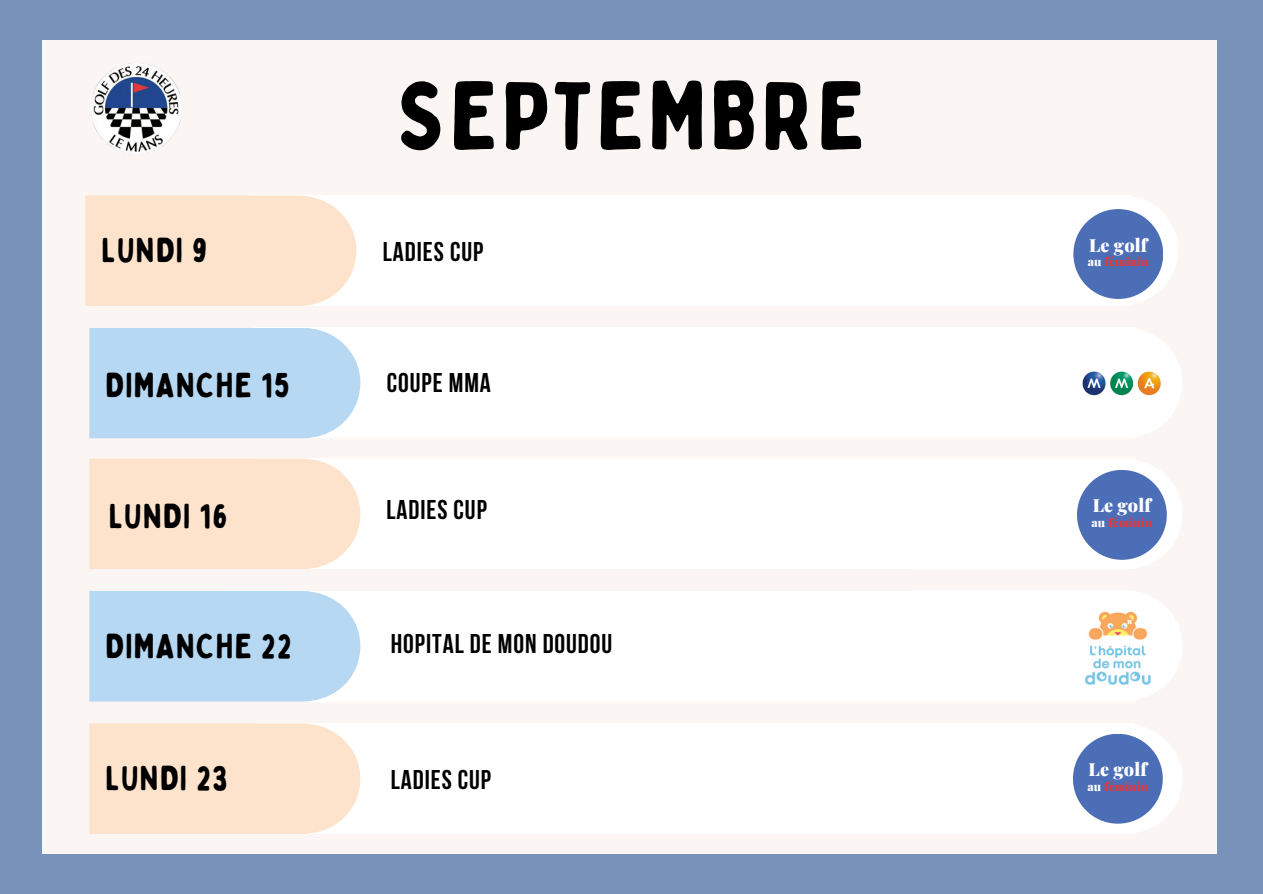
<style>
.page{position:relative;width:1263px;height:894px;background:#fff}
.page>*{position:absolute;margin:0;border:0;box-sizing:border-box;transform-origin:0 0}
.t1{font:96px "Bobby Jones Soft";letter-spacing:.035em;color:#000}
.t2{font:34.5px "Bobby Jones Soft";letter-spacing:.035em;color:#000}
.t3{font:700 27px "Bebas Neue";letter-spacing:.035em;color:#000}
.t4{font:900 18px "Playfair Display";letter-spacing:.01em;color:#fff}
.t5{font:900 11.85px "Playfair Display";letter-spacing:.01em;color:#e6393a}
.s1{color:#fff}
</style>
<div class="page">
<div style="left:0;top:0;width:1263px;height:893px;background:#7992b9"></div>
<div style="left:42px;top:40px;width:1175px;height:813px;background:#fbf6f3"></div>
<div style="left:256px;top:458px;width:879px;height:111px;background:#fff"></div>
<svg style="left:1077px;top:458px;width:105px;height:111px"></svg>
<div style="left:89px;top:458px;width:271px;height:111px;background:#fde3cc"></div>
<div style="left:230px;top:591px;width:905px;height:110px;background:#fff"></div>
<svg style="left:1135px;top:591px;width:47px;height:109px"></svg>
<div style="left:89px;top:591px;width:271px;height:110px;background:#b6d8f2"></div>
<div style="left:254px;top:723px;width:881px;height:110px;background:#fff"></div>
<svg style="left:1073px;top:725px;width:109px;height:108px"></svg>
<div style="left:89px;top:723px;width:271px;height:110px;background:#fde3cc"></div>
<img style="left:91px;top:63px;width:91px;height:90px">
<div style="left:1077px;top:470px;width:90px;height:89px;background:#4c6eb6;border-radius:50%"></div>
<img style="left:1085px;top:606px;width:67px;height:80px">
<div style="left:1073px;top:733px;width:90px;height:90px;background:#4c6eb6;border-radius:50%"></div>
<div style="left:254px;top:327px;width:881px;height:111px;background:#fff"></div>
<svg style="left:1135px;top:329px;width:47px;height:108px"></svg>
<div style="left:89px;top:328px;width:271px;height:110px;background:#b6d8f2"></div>
<img style="left:1082px;top:366px;width:81px;height:33px">
<div style="left:250px;top:195px;width:881px;height:111px;background:#fff"></div>
<svg style="left:1076px;top:196px;width:102px;height:108px"></svg>
<div style="left:85px;top:195px;width:271px;height:111px;background:#fde3cc"></div>
<div style="left:1073px;top:209px;width:90px;height:90px;background:#4c6eb6;border-radius:50%"></div>
<h1 class="t1" style="left:397px;top:56px;width:470px">SEPTEMBRE</h1>
<p class="t2" style="left:102px;top:228px;width:108px">LUNDI 9</p>
<p class="t3" style="left:383px;top:240px;width:102px">LADIES CUP</p>
<p class="t4" style="left:1089px;top:232px;width:60px">Le golf</p>
<p class="t5" style="left:1088px;top:253px;width:62px"><span class="s1">au</span> féminin</p>
<p class="t2" style="left:106px;top:364px;width:187px">DIMANCHE 15</p>
<p class="t3" style="left:387px;top:372px;width:106px">COUPE MMA</p>
<p class="t2" style="left:109px;top:494px;width:120px">LUNDI 16</p>
<p class="t2" style="left:106px;top:624px;width:188px">DIMANCHE 22</p>
<p class="t3" style="left:386px;top:498px;width:102px">LADIES CUP</p>
<p class="t3" style="left:391px;top:632px;width:223px">HOPITAL DE MON DOUDOU</p>
<p class="t2" style="left:106px;top:756px;width:124px">LUNDI 23</p>
<p class="t3" style="left:391px;top:768px;width:102px">LADIES CUP</p>
<p class="t4" style="left:1093px;top:492px;width:60px">Le golf</p>
<p class="t5" style="left:1091px;top:514px;width:62px"><span class="s1">au</span> féminin</p>
<p class="t4" style="left:1089px;top:756px;width:60px">Le golf</p>
<p class="t5" style="left:1087px;top:778px;width:62px"><span class="s1">au</span> féminin</p>
</div>
